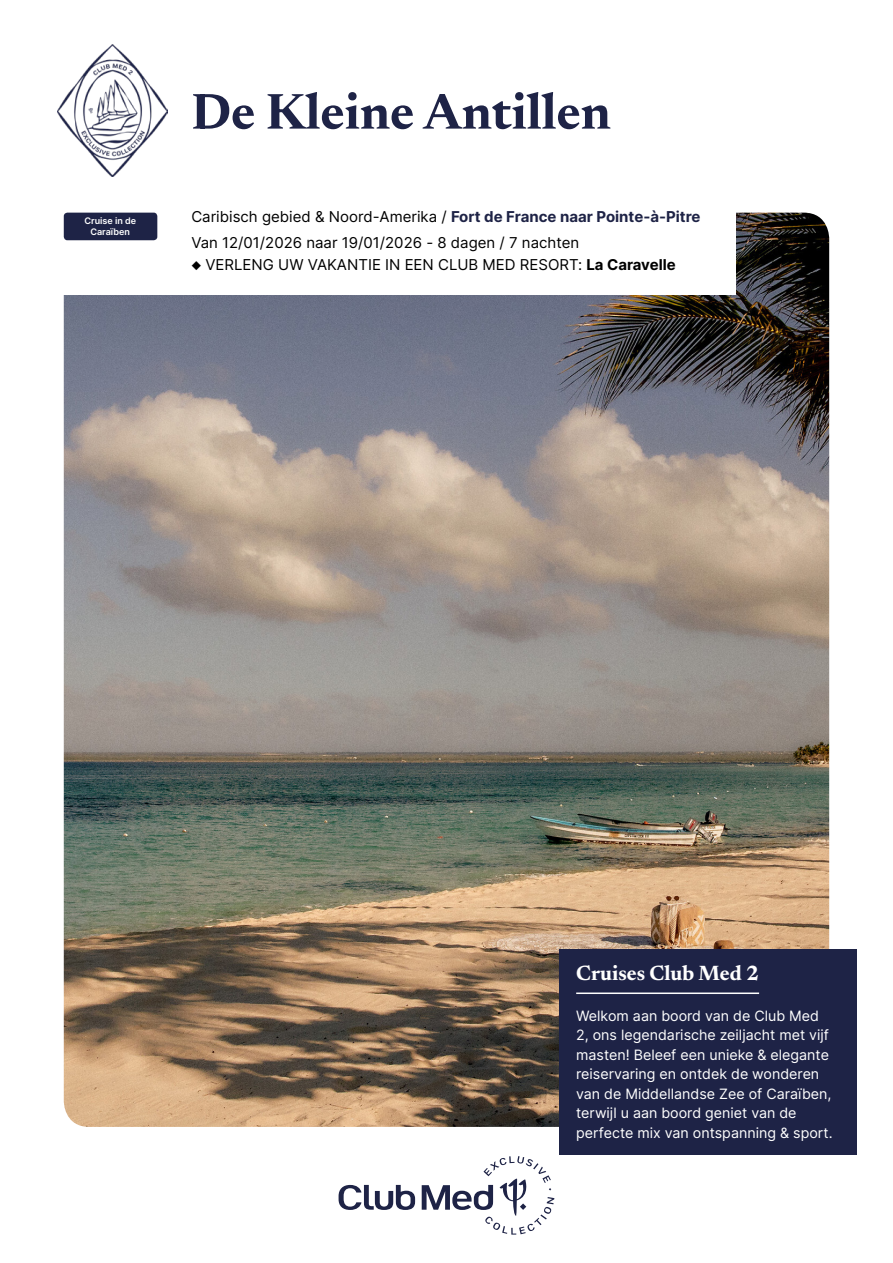
<style>
.page{position:relative;width:893px;height:1263px;background:#fff}
.page>*{position:absolute;margin:0;border:0;box-sizing:border-box;transform-origin:0 0}
.t1{font:700 51px "Newsreader 24 pt";color:#1e2346}
.t2{font:700 21px "Newsreader 24 pt";color:#fff}
.t3{font:15px/25.2px "Inter";color:#000}
.t4{font:14.25px/19.5px "Inter";color:#fff}
.t5{font:600 9px/10.8px "Inter";color:#fff;text-align:center}
.s1{font-weight:700;color:#1e2346}
.s2{font-weight:700}
</style>
<div class="page">
<img style="left:64px;top:213px;width:765px;height:914px">
<div style="left:559px;top:948px;width:298px;height:206px;background:#1e2346"></div>
<hr style="left:576px;top:992px;width:183px;height:2px;background:#fff">
<div style="left:0;top:212px;width:736px;height:83px;background:#fff"></div>
<img style="left:57px;top:45px;width:111px;height:131px">
<div style="left:64px;top:213px;width:93px;height:27px;background:#1e2346;border-radius:4px"></div>
<svg style="left:339px;top:1156px;width:215px;height:78px"></svg>
<p class="t5" style="left:84px;top:215px;width:53px">Cruise in de<br>Caraïben</p>
<h1 class="t1" style="left:191px;top:75px;width:421px">De Kleine Antillen</h1>
<p class="t3" style="left:191px;top:204px;width:511px">Caribisch gebied &amp; Noord-Amerika / <span class="s1">Fort de France naar Pointe-à-Pitre<br></span>Van 12/01/2026 naar 19/01/2026 - 8 dagen / 7 nachten</p>
<p class="t3" style="left:191px;top:251px;width:486px">◆ VERLENG UW VAKANTIE IN EEN CLUB MED RESORT: <span class="s2">La Caravelle</span></p>
<h2 class="t2" style="left:576px;top:958px;width:184px">Cruises Club Med 2</h2>
<p class="t4" style="left:576px;top:1005px;width:258px">Welkom aan boord van de Club Med 2, ons legendarische zeiljacht met vijf masten! Beleef een unieke &amp; elegante reiservaring en ontdek de wonderen van de Middellandse Zee of Caraïben, terwijl u aan boord geniet van de perfecte mix van ontspanning &amp; sport.</p>
</div>
